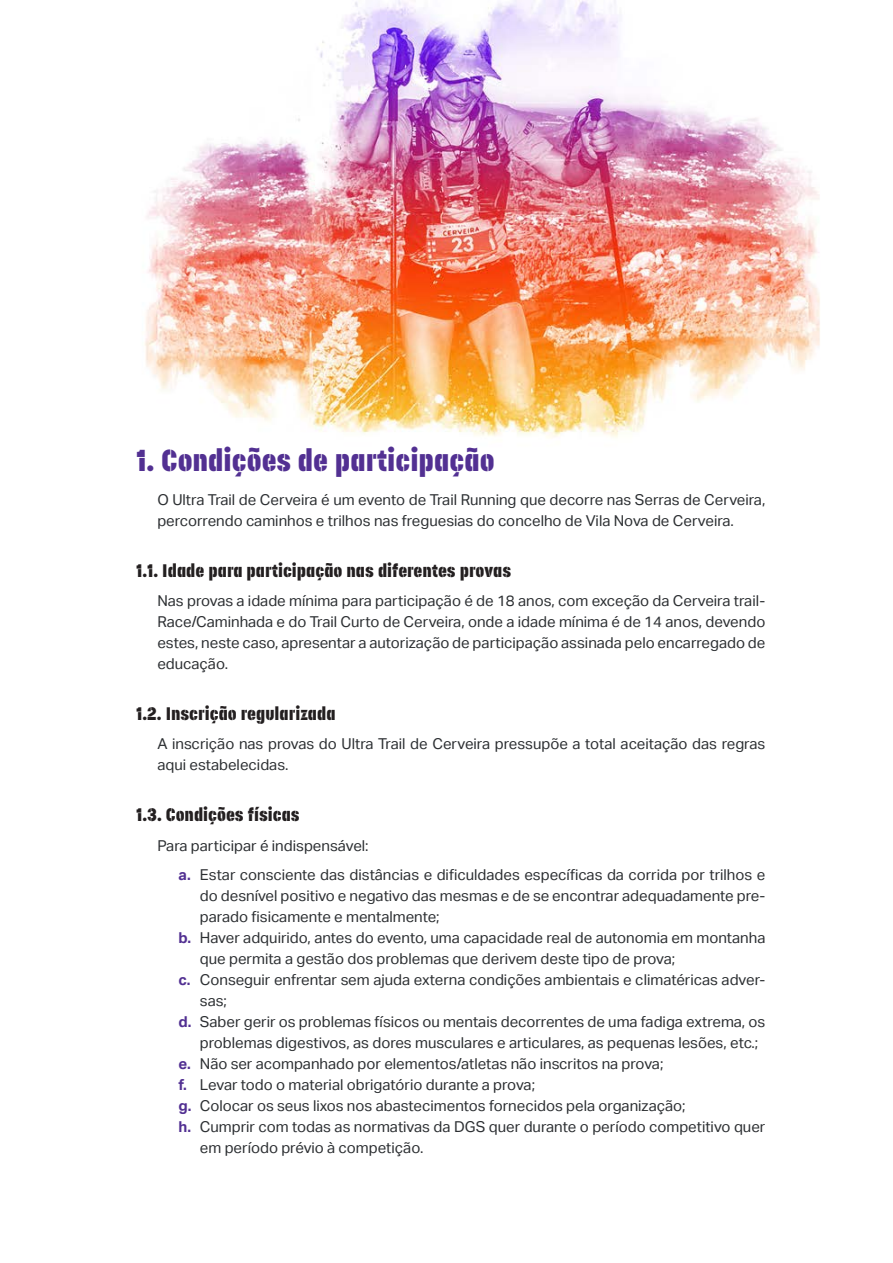
<style>
.page{position:relative;width:893px;height:1263px;background:#fff}
.page>*{position:absolute;margin:0;border:0;box-sizing:border-box;transform-origin:0 0}
.t1{font:30px "Korolev Military Stencil";color:#523092}
.subtitle{font:18px "Korolev Military Stencil";color:#231f20}
.para{font:15px/21px "Aktiv Grotesk";color:#2c2f32}
.paraEA5{font:15px/21px "Aktiv Grotesk";color:#2c2f32}
.s1{font-weight:700;color:#523092}
</style>
<div class="page">
<img style="left:144px;top:0;width:676px;height:438px">
<p class="t1" style="left:136px;top:442px;width:360px">1. Condições de participação</p>
<p class="paraEA5" style="left:157px;top:489px;width:610px">O Ultra Trail de Cerveira é um evento de Trail Running que decorre nas Serras de Cerveira, percorrendo caminhos e trilhos nas freguesias do concelho de Vila Nova de Cerveira.</p>
<p class="subtitle" style="left:136px;top:559px;width:377px">1.1. Idade para participação nas diferentes provas</p>
<p class="para" style="left:157px;top:590px;width:610px;text-align:justify">Nas provas a idade mínima para participação é de 18 anos, com exceção da Cerveira trail-Race/Caminhada e do Trail Curto de Cerveira, onde a idade mínima é de 14 anos, devendo estes, neste caso, apresentar a autorização de participação assinada pelo encarregado de educação.</p>
<p class="subtitle" style="left:136px;top:702px;width:201px">1.2. Inscrição regularizada</p>
<p class="para" style="left:157px;top:734px;width:609px">A inscrição nas provas do Ultra Trail de Cerveira pressupõe a total aceitação das regras aqui estabelecidas.</p>
<p class="subtitle" style="left:136px;top:804px;width:165px">1.3. Condições físicas</p>
<p class="para" style="left:157px;top:835px;width:213px">Para participar é indispensável:</p>
<p class="para" style="left:200px;top:864px;width:567px;text-align:justify;text-indent:-21px"><span class="s1">a.</span> Estar consciente das distâncias e dificuldades específicas da corrida por trilhos e do desnível positivo e negativo das mesmas e de se encontrar adequadamente pre&shy;parado fisicamente e mentalmente;</p>
<p class="para" style="left:200px;top:927px;width:567px;text-indent:-21px"><span class="s1">b.</span> Haver adquirido, antes do evento, uma capacidade real de autonomia em montanha que permita a gestão dos problemas que derivem deste tipo de prova;</p>
<p class="para" style="left:200px;top:969px;width:567px;text-indent:-21px"><span class="s1">c.</span> Conseguir enfrentar sem ajuda externa condições ambientais e climatéricas adver&shy;sas;</p>
<p class="para" style="left:200px;top:1011px;width:567px;text-indent:-21px"><span class="s1">d.</span> Saber gerir os problemas físicos ou mentais decorrentes de uma fadiga extrema, os problemas digestivos, as dores musculares e articulares, as pequenas lesões, etc.;</p>
<p class="para" style="left:179px;top:1053px;width:486px"><span class="s1">e.</span> Não ser acompanhado por elementos/atletas não inscritos na prova;</p>
<p class="para" style="left:179px;top:1074px;width:358px"><span class="s1">f.</span> Levar todo o material obrigatório durante a prova;</p>
<p class="para" style="left:179px;top:1095px;width:509px"><span class="s1">g.</span> Colocar os seus lixos nos abastecimentos fornecidos pela organização;</p>
<p class="para" style="left:200px;top:1116px;width:567px;text-indent:-21px"><span class="s1">h.</span> Cumprir com todas as normativas da DGS quer durante o período competitivo quer em período prévio à competição.</p>
</div>
